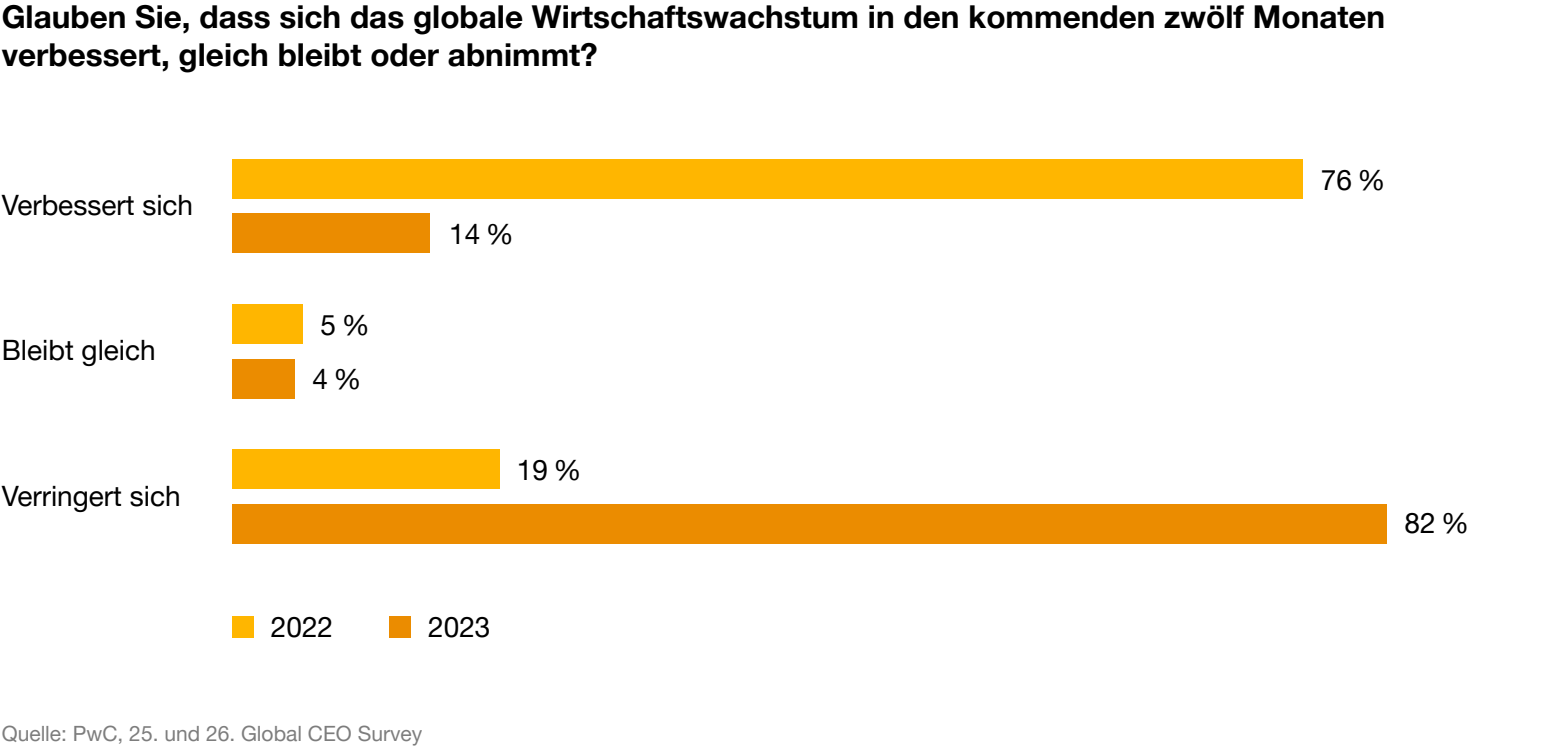
<style>
.page{position:relative;width:1549px;height:750px;background:#fff}
.page>*{position:absolute;margin:0;border:0;box-sizing:border-box;transform-origin:0 0}
.t1{font:700 31.5px/37.8px "Helvetica Neue LT Pro";color:#000}
.t2{font:28px "Helvetica Neue LT Pro";color:#000}
.t3{font:21px "Helvetica Neue LT Pro";color:#7d7d7d}
</style>
<div class="page">
<div style="left:232px;top:616px;width:21px;height:21px;background:#ffb600"></div>
<div style="left:390px;top:616px;width:21px;height:21px;background:#eb8c00"></div>
<div style="left:232px;top:504px;width:1155px;height:39px;background:#eb8c00"></div>
<div style="left:232px;top:449px;width:268px;height:39px;background:#ffb600"></div>
<div style="left:232px;top:359px;width:63px;height:39px;background:#eb8c00"></div>
<div style="left:232px;top:304px;width:71px;height:39px;background:#ffb600"></div>
<div style="left:232px;top:214px;width:198px;height:39px;background:#eb8c00"></div>
<div style="left:232px;top:159px;width:1071px;height:39px;background:#ffb600"></div>
<p class="t1" style="left:2px;top:-3px;width:1385px">Glauben Sie, dass sich das globale Wirtschaftswachstum in den kommenden zwölf Monaten verbessert, gleich bleibt oder abnimmt?</p>
<p class="t2" style="left:2px;top:188px;width:193px">Verbessert sich</p>
<p class="t2" style="left:2px;top:333px;width:156px">Bleibt gleich</p>
<p class="t2" style="left:2px;top:478px;width:180px">Verringert sich</p>
<p class="t2" style="left:320px;top:307px;width:51px">5 %</p>
<p class="t2" style="left:312px;top:361px;width:51px">4 %</p>
<p class="t2" style="left:449px;top:216px;width:66px">14 %</p>
<p class="t2" style="left:517px;top:452px;width:66px">19 %</p>
<p class="t2" style="left:271px;top:609px;width:64px">2022</p>
<p class="t2" style="left:428px;top:609px;width:64px">2023</p>
<p class="t3" style="left:2px;top:720px;width:422px">Quelle: PwC, 25. und 26. Global CEO Survey</p>
<p class="t2" style="left:1321px;top:162px;width:66px">76 %</p>
<p class="t2" style="left:1404px;top:506px;width:66px">82 %</p>
</div>
